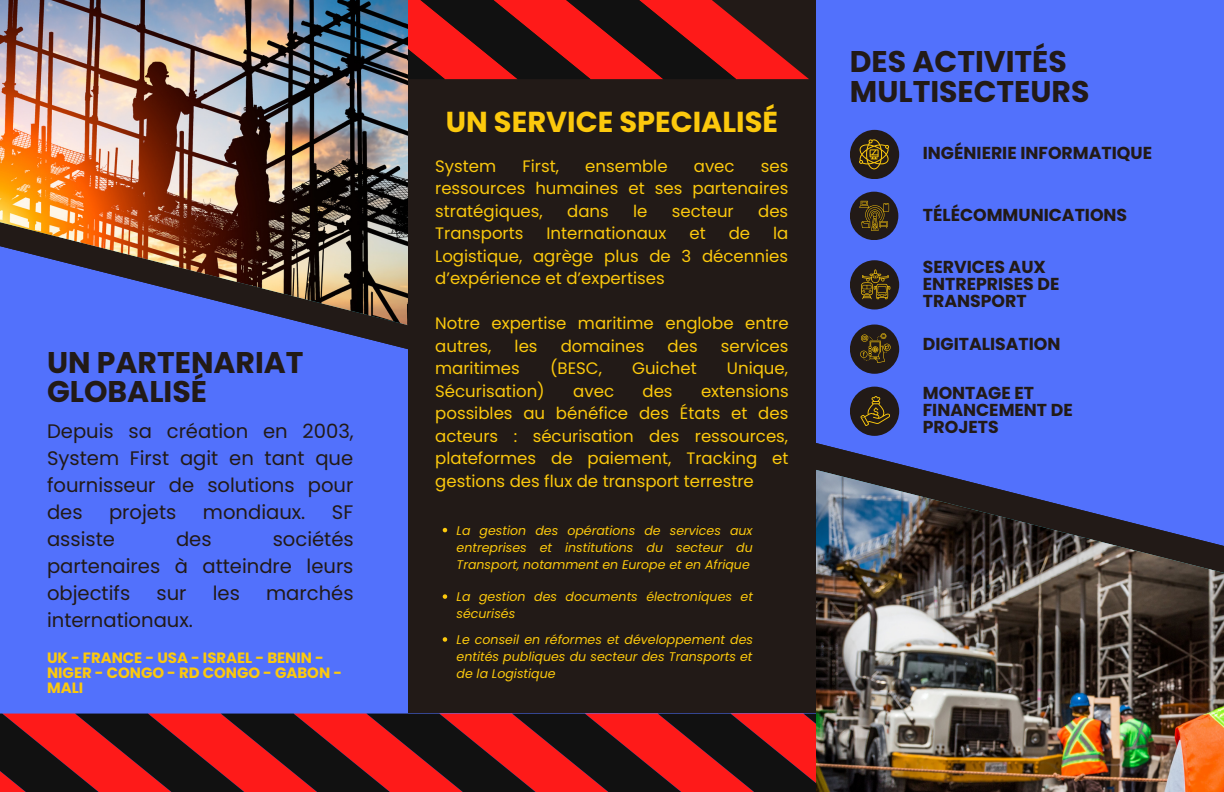
<style>
.page{position:relative;width:1224px;height:792px;background:#5271fc}
.page>*{position:absolute;margin:0;border:0;box-sizing:border-box;transform-origin:0 0}
.t1{font:700 29.9px/29.5px "Poppins";color:#221a17}
.t2{font:700 28.9px "Poppins";color:#fcc90d}
.t3{font:19.6px/27px "Poppins";color:#221a17;text-align:justify}
.t4{font:700 17.3px/17.2px "Poppins";color:#221a17}
.t5{font:16.6px/22.5px "Poppins";color:#fcc90d;text-align:justify}
.t6{font:700 14.9px/15px "Poppins";color:#fcc90d}
.t7{font:italic 12.6px/17.2px "Poppins";color:#fcc90d;text-align:justify}
</style>
<div class="page">
<svg style="left:312px;top:325px;width:96px;height:24px"></svg>
<svg style="left:816px;top:443px;width:107px;height:27px"></svg>
<div style="left:408px;top:0;width:408px;height:713px;background:#221a17"></div>
<svg style="left:0;top:714px;width:816px;height:78px;background:#851515"></svg>
<svg style="left:736px;top:19px;width:73px;height:60px"></svg>
<svg style="left:408px;top:0;width:328px;height:79px;background:#8c1515"></svg>
<img style="left:816px;top:470px;width:408px;height:322px">
<img style="left:0;top:0;width:408px;height:325px">
<div style="left:850px;top:260px;width:49px;height:50px;background:#221a17;border-radius:50%"></div>
<div style="left:850px;top:192px;width:48px;height:48px;background:#221a17;border-radius:50%"></div>
<div style="left:850px;top:130px;width:49px;height:49px;background:#221a17;border-radius:50%"></div>
<div style="left:850px;top:325px;width:49px;height:49px;background:#221a17;border-radius:50%"></div>
<div style="left:850px;top:387px;width:49px;height:49px;background:#221a17;border-radius:50%"></div>
<svg style="left:859px;top:139px;width:30px;height:30px"></svg>
<svg style="left:859px;top:201px;width:30px;height:30px"></svg>
<svg style="left:861px;top:269px;width:29px;height:30px"></svg>
<svg style="left:860px;top:333px;width:31px;height:30px"></svg>
<svg style="left:860px;top:396px;width:30px;height:30px"></svg>
<svg style="left:443px;top:528px;width:4px;height:4px"></svg>
<svg style="left:443px;top:594px;width:4px;height:5px"></svg>
<svg style="left:443px;top:637px;width:4px;height:5px"></svg>
<h1 class="t1" style="left:47px;top:348px;width:258px">UN PARTENARIAT<br>GLOBALISÉ</h1>
<p class="t3" style="left:47px;top:418px;width:308px">Depuis sa création en 2003, System First agit en tant que fournisseur de solutions pour des</p>
<p class="t3" style="left:109px;top:499px;width:69px">projets</p>
<p class="t3" style="left:203px;top:499px;width:104px">mondiaux.</p>
<p class="t3" style="left:332px;top:499px;width:23px">SF</p>
<p class="t3" style="left:47px;top:526px;width:69px">assiste</p>
<p class="t3" style="left:176px;top:526px;width:37px">des</p>
<p class="t3" style="left:47px;top:526px;width:308px;text-indent:226px">sociétés partenaires à atteindre leurs objectifs</p>
<p class="t3" style="left:156px;top:580px;width:32px">sur</p>
<p class="t3" style="left:213px;top:580px;width:29px">les</p>
<p class="t3" style="left:266px;top:580px;width:89px">marchés</p>
<p class="t3" style="left:47px;top:607px;width:147px">internationaux.</p>
<p class="t6" style="left:47px;top:650px;width:296px">UK - FRANCE - USA - ISRAEL - BENIN -<br>NIGER - CONGO - RD CONGO - GABON -<br>MALI</p>
<h2 class="t2" style="left:446px;top:101px;width:334px">UN SERVICE SPECIALISÉ</h2>
<p class="t5" style="left:435px;top:154px;width:63px">System</p>
<p class="t5" style="left:522px;top:154px;width:38px">First,</p>
<p class="t5" style="left:585px;top:154px;width:84px">ensemble</p>
<p class="t5" style="left:694px;top:154px;width:42px">avec</p>
<p class="t5" style="left:435px;top:154px;width:355px;text-indent:326px">ses ressources humaines et ses partenaires stratégiques,</p>
<p class="t5" style="left:567px;top:199px;width:43px">dans</p>
<p class="t5" style="left:633px;top:199px;width:16px">le</p>
<p class="t5" style="left:672px;top:199px;width:64px">secteur</p>
<p class="t5" style="left:758px;top:199px;width:32px">des</p>
<p class="t5" style="left:435px;top:222px;width:90px">Transports</p>
<p class="t5" style="left:546px;top:222px;width:122px">Internationaux</p>
<p class="t5" style="left:689px;top:222px;width:18px">et</p>
<p class="t5" style="left:729px;top:222px;width:23px">de</p>
<p class="t5" style="left:435px;top:222px;width:355px;text-indent:338px">la Logistique, agrège plus de 3 décennies d’expérience et d’expertises</p>
<p class="t5" style="left:435px;top:312px;width:355px">Notre expertise maritime englobe entre autres,</p>
<p class="t5" style="left:515px;top:335px;width:25px">les</p>
<p class="t5" style="left:561px;top:335px;width:85px">domaines</p>
<p class="t5" style="left:668px;top:335px;width:32px">des</p>
<p class="t5" style="left:721px;top:335px;width:69px">services</p>
<p class="t5" style="left:435px;top:357px;width:86px">maritimes</p>
<p class="t5" style="left:550px;top:357px;width:53px">(BESC,</p>
<p class="t5" style="left:632px;top:357px;width:66px">Guichet</p>
<p class="t5" style="left:727px;top:357px;width:63px">Unique,</p>
<p class="t5" style="left:435px;top:380px;width:111px">Sécurisation)</p>
<p class="t5" style="left:573px;top:380px;width:42px">avec</p>
<p class="t5" style="left:643px;top:380px;width:32px">des</p>
<p class="t5" style="left:435px;top:380px;width:355px;text-indent:266px">extensions possibles au bénéfice des États et des acteurs : sécurisation des ressources, plateformes de paiement, Tracking et gestions des flux de transport terrestre</p>
<p class="t7" style="left:457px;top:522px;width:298px">La gestion des opérations de services aux entreprises et institutions du secteur du Transport, notamment en Europe et en Afrique</p>
<p class="t7" style="left:457px;top:588px;width:298px">La gestion des documents électroniques et sécurisés</p>
<p class="t7" style="left:457px;top:631px;width:298px">Le conseil en réformes et développement des entités publiques du secteur des Transports et de la Logistique</p>
<h1 class="t1" style="left:850px;top:47px;width:241px">DES ACTIVITÉS<br>MULTISECTEURS</h1>
<p class="t4" style="left:923px;top:145px;width:231px">INGÉNIERIE INFORMATIQUE</p>
<p class="t4" style="left:923px;top:206px;width:206px">TÉLÉCOMMUNICATIONS</p>
<p class="t4" style="left:923px;top:258px;width:138px">SERVICES AUX<br>ENTREPRISES DE<br>TRANSPORT</p>
<p class="t4" style="left:923px;top:336px;width:139px">DIGITALISATION</p>
<p class="t4" style="left:923px;top:384px;width:151px">MONTAGE ET<br>FINANCEMENT DE<br>PROJETS</p>
</div>
